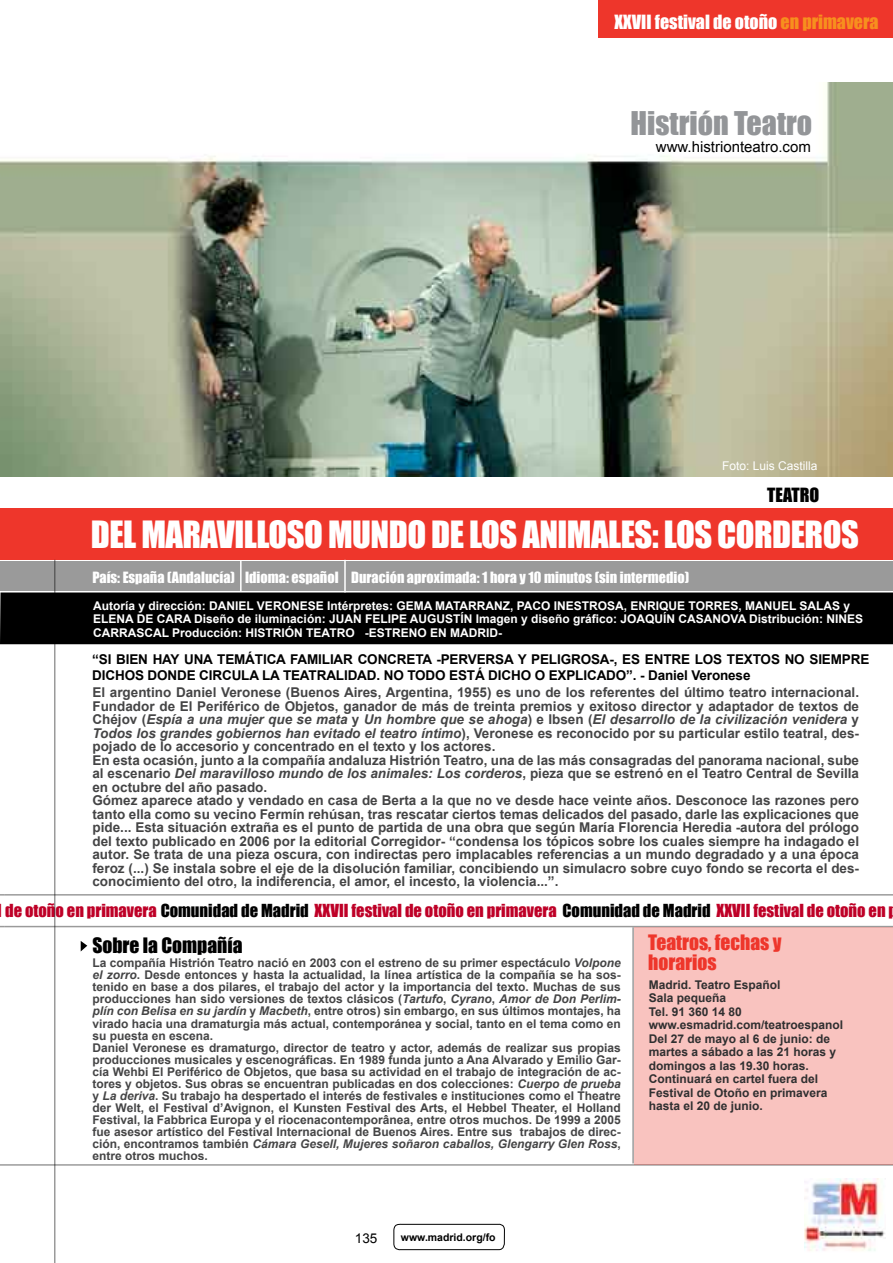
<style>
.page{position:relative;width:893px;height:1263px;background:#fff}
.page>*{position:absolute;margin:0;border:0;box-sizing:border-box;transform-origin:0 0}
.t1{font:34.5px "Impact";letter-spacing:-.015em;color:#fff}
.t2{font:30px "Impact";color:#939598}
.t3{font:19.5px/19.5px "Impact";color:#ee362b}
.t4{font:19.5px "Impact";color:#000}
.t5{font:18px "Impact";color:#fff}
.t6{font:18px "Impact";color:#000}
.t7{font:16.5px "Impact";color:#be0027}
.t8{font:15px "Arial";color:#000}
.t9{font:14.25px "Impact";color:#fff}
.t10{font:700 13.5px/13.5px "Arial";color:#2f2f30}
.t11{font:700 13.5px/16.2px "Arial";letter-spacing:-.01em;color:#000}
.t12{font:13.5px "Arial";color:#000}
.t13{font:700 12px/12px "Arial";color:#2f2f30}
.t14{font:700 12px/13.5px "Arial";color:#fff}
.t15{font:12px "Arial";color:#fff}
.t16{font:700 10.5px "Arial";color:#000}
.s1{color:#f78f1e}
.s2{font-style:italic}
.s3{color:#000}
</style>
<div class="page">
<img style="left:804px;top:1179px;width:81px;height:72px">
<svg style="left:393px;top:1223px;width:112px;height:27px"></svg>
<hr style="left:0;top:1164px;width:893px;height:2px;background:#000">
<hr style="left:4px;top:894px;width:889px;height:1px;background:#000">
<hr style="left:4px;top:926px;width:889px;height:1px;background:#000">
<img style="left:0;top:83px;width:893px;height:393px">
<div style="left:634px;top:927px;width:259px;height:238px;background:#f9c3bf"></div>
<div style="left:0;top:508px;width:893px;height:51px;background:#ee362b"></div>
<div style="left:0;top:561px;width:893px;height:30px;background:#9a9a9a"></div>
<hr style="left:240px;top:561px;width:2px;height:32px;background:#fff">
<hr style="left:632px;top:927px;width:2px;height:236px;background:#000">
<hr style="left:54px;top:560px;width:2px;height:703px;background:#000">
<svg style="left:81px;top:941px;width:6px;height:10px"></svg>
<div style="left:0;top:592px;width:893px;height:52px;background:#000"></div>
<hr style="left:344px;top:560px;width:2px;height:32px;background:#fff">
<div style="left:599px;top:0;width:294px;height:37px;background:#ee362b"></div>
<h3 class="t5" style="left:614px;top:8px;width:266px">XXVII festival de otoño <span class="s1">en primavera</span></h3>
<h2 class="t2" style="left:631px;top:100px;width:183px">Histrión Teatro</h2>
<p class="t8" style="left:656px;top:137px;width:156px">www.histrionteatro.com</p>
<p class="t15" style="left:722px;top:458px;width:97px">Foto: Luis Castilla</p>
<h3 class="t6" style="left:767px;top:481px;width:53px">TEATRO</h3>
<h1 class="t1" style="left:91px;top:507px;width:769px">DEL MARAVILLOSO MUNDO DE LOS ANIMALES: LOS CORDEROS</h1>
<p class="t9" style="left:92px;top:566px;width:598px">País: España (Andalucía) Idioma: español Duración aproximada: 1 hora y 10 minutos (sin intermedio)</p>
<p class="t14" style="left:93px;top:599px;width:772px">Autoría y dirección: DANIEL VERONESE Intérpretes: GEMA MATARRANZ, PACO INESTROSA, ENRIQUE TORRES, MANUEL SALAS y<br>ELENA DE CARA Diseño de iluminación: JUAN FELIPE AUGUSTÍN Imagen y diseño gráfico: JOAQUÍN CASANOVA Distribución: NINES<br>CARRASCAL Producción: HISTRIÓN TEATRO -ESTRENO EN MADRID-</p>
<p class="t11" style="left:92px;top:651px;width:779px">“SI BIEN HAY UNA TEMÁTICA FAMILIAR CONCRETA -PERVERSA Y PELIGROSA-, ES ENTRE LOS TEXTOS NO SIEMPRE<br>DICHOS DONDE CIRCULA LA TEATRALIDAD. NO TODO ESTÁ DICHO O EXPLICADO”. - Daniel Veronese</p>
<p class="t10" style="left:92px;top:686px;width:768px">El argentino Daniel Veronese (Buenos Aires, Argentina, 1955) es uno de los referentes del último teatro internacional.<br>Fundador de El Periférico de Objetos, ganador de más de treinta premios y exitoso director y adaptador de textos de Chéjov (<span class="s2">Espía a una mujer que se mata</span> y <span class="s2">Un hombre que se ahoga</span>) e Ibsen (<span class="s2">El desarrollo de la civilización venidera</span> y <span class="s2">Todos los grandes gobiernos han evitado el teatro íntimo</span>), Veronese es reconocido por su particular estilo teatral, des&shy;pojado de lo accesorio y concentrado en el texto y los actores.<br>En esta ocasión, junto a la compañía andaluza Histrión Teatro, una de las más consagradas del panorama nacional, sube al escenario <span class="s2">Del maravilloso mundo de los animales: Los corderos</span>, pieza que se estrenó en el Teatro Central de Sevilla en octubre del año pasado.<br>Gómez aparece atado y vendado en casa de Berta a la que no ve desde hace veinte años. Desconoce las razones pero tanto ella como su vecino Fermín rehúsan, tras rescatar ciertos temas delicados del pasado, darle las explicaciones que pide... Esta situación extraña es el punto de partida de una obra que según María Florencia Heredia -autora del prólogo del texto publicado en 2006 por la editorial Corregidor- “condensa los tópicos sobre los cuales siempre ha indagado el autor. Se trata de una pieza oscura, con indirectas pero implacables referencias a un mundo degradado y a una época feroz (...) Se instala sobre el eje de la disolución familiar, concibiendo un simulacro sobre cuyo fondo se recorta el des&shy;conocimiento del otro, la indiferencia, el amor, el incesto, la violencia...”.</p>
<h3 class="t7" style="left:5px;top:897px;width:893px">de otoño en primavera <span class="s3">Comunidad de Madrid</span> XXVII festival de otoño en primavera <span class="s3">Comunidad de Madrid</span> XXVII festival de otoño en p</h3>
<h3 class="t4" style="left:92px;top:930px;width:152px">Sobre la Compañía</h3>
<p class="t13" style="left:92px;top:958px;width:530px">La compañía Histrión Teatro nació en 2003 con el estreno de su primer espectáculo <span class="s2">Volpone el zorro</span>. Desde entonces y hasta la actualidad, la línea artística de la compañía se ha sos&shy;tenido en base a dos pilares, el trabajo del actor y la importancia del texto. Muchas de sus producciones han sido versiones de textos clásicos (<span class="s2">Tartufo</span>, <span class="s2">Cyrano</span>, <span class="s2">Amor de Don Perlim&shy;plín con Belisa en su jardín</span> y <span class="s2">Macbeth</span>, entre otros) sin embargo, en sus últimos montajes, ha virado hacia una dramaturgia más actual, contemporánea y social, tanto en el tema como en su puesta en escena.<br>Daniel Veronese es dramaturgo, director de teatro y actor, además de realizar sus propias producciones musicales y escenográficas. En 1989 funda junto a Ana Alvarado y Emilio Gar&shy;cía Wehbi El Periférico de Objetos, que basa su actividad en el trabajo de integración de ac&shy;tores y objetos. Sus obras se encuentran publicadas en dos colecciones: <span class="s2">Cuerpo de prueba </span>y <span class="s2">La deriva</span>. Su trabajo ha despertado el interés de festivales e instituciones como el Theatre der Welt, el Festival d’Avignon, el Kunsten Festival des Arts, el Hebbel Theater, el Holland Festival, la Fabbrica Europa y el riocenacontemporânea, entre otros muchos. De 1999 a 2005 fue asesor artístico del Festival Internacional de Buenos Aires. Entre sus trabajos de direc&shy;ción, encontramos también <span class="s2">Cámara Gesell, Mujeres soñaron caballos, Glengarry Glen Ross</span>, entre otros muchos.</p>
<h3 class="t3" style="left:648px;top:932px;width:135px">Teatros, fechas y horarios</h3>
<p class="t13" style="left:649px;top:978px;width:196px;line-height:13.5px">Madrid. Teatro Español<br>Sala pequeña<br>Tel. 91 360 14 80 www.esmadrid.com/teatroespanol<br>Del 27 de mayo al 6 de junio: de martes a sábado a las 21 horas y domingos a las 19.30 horas.<br>Continuará en cartel fuera del<br>Festival de Otoño en primavera hasta el 20 de junio.</p>
<p class="t12" style="left:355px;top:1229px;width:24px">135</p>
<p class="t16" style="left:401px;top:1230px;width:96px">www.madrid.org/fo</p>
</div>
